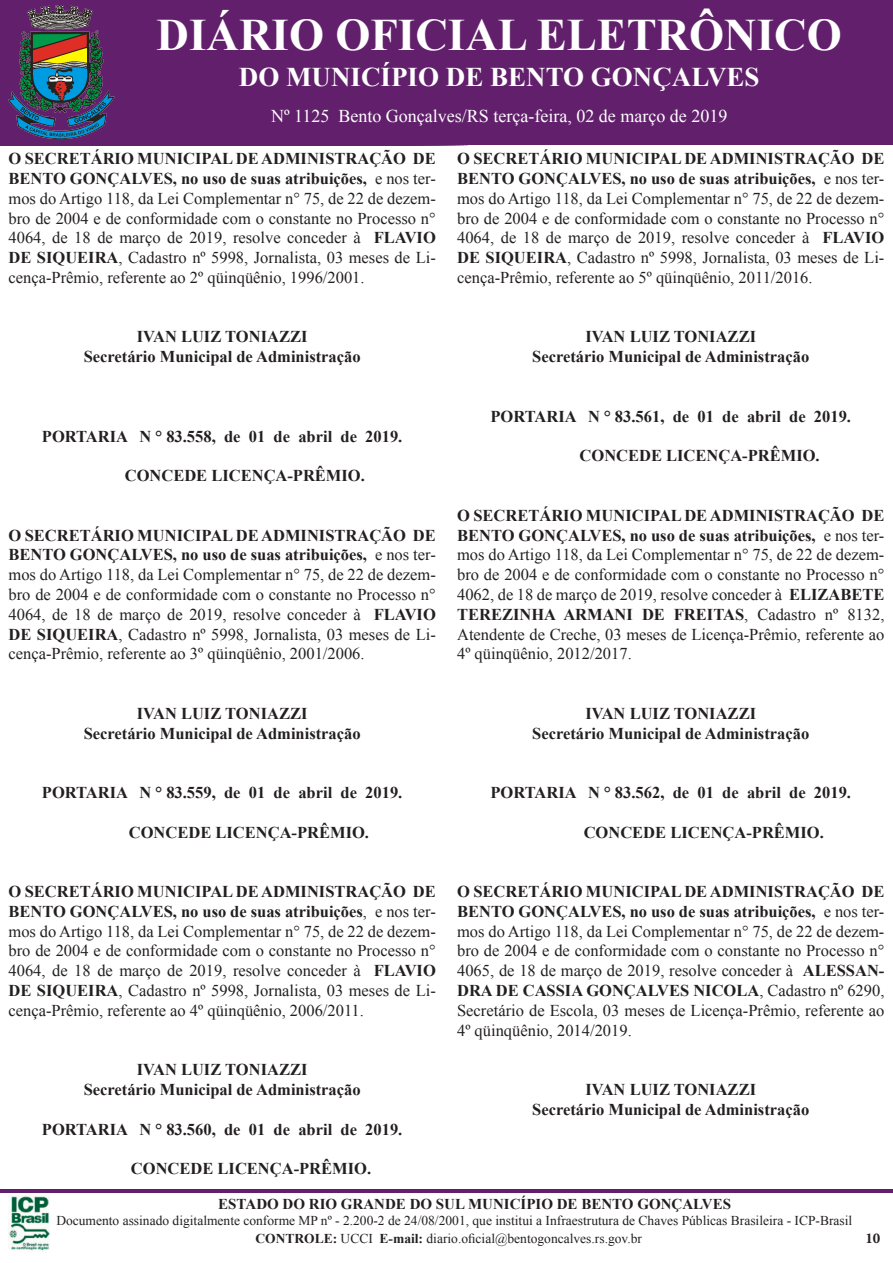
<style>
.page{position:relative;width:893px;height:1263px;background:#fff}
.page>*{position:absolute;margin:0;border:0;box-sizing:border-box;transform-origin:0 0}
.t1{font:700 45px "Times New Roman";color:#fff}
.t2{font:700 27px "Times New Roman";color:#fff}
.t3{font:18px "Times New Roman";color:#fff}
.t4{font:16.5px/19.8px "Times New Roman";color:#231f20;text-align:justify}
.t5{font:700 16.5px "Times New Roman";color:#231f20}
.t6{font:700 15px "Times New Roman";color:#231f20}
.t7{font:700 15px "Minion Pro";color:#231f20}
.t8{font:13.5px "Times New Roman";color:#231f20}
.s1{font-weight:700}
</style>
<div class="page">
<svg style="left:0;top:0;width:893px;height:146px;background:#60256c"></svg>
<hr style="left:0;top:1189px;width:893px;height:3px;background:#62206c">
<img style="left:9px;top:1195px;width:41px;height:56px">
<p class="t1" style="left:157px;top:4px;width:687px">DIÁRIO OFICIAL ELETRÔNICO</p>
<p class="t2" style="left:239px;top:58px;width:522px">DO MUNICÍPIO DE BENTO GONÇALVES</p>
<p class="t3" style="left:306px;top:104px;width:10px">3</p>
<p class="t3" style="left:501px;top:104px;width:16px">in</p>
<p class="t3" style="left:265px;top:104px;width:257px">Nº 472 Bento Gonçalves/RS Quart</p>
<p class="t3" style="left:576px;top:104px;width:19px">10</p>
<p class="t3" style="left:619px;top:104px;width:115px">Agosto de 2016</p>
<p class="t3" style="left:271px;top:104px;width:458px">Nº 1125 Bento Gonçalves/RS terça-feira, 02 de março de 2019</p>
<p class="t4" style="left:9px;top:149px;width:429px"><span class="s1">O SECRETÁRIO MUNICIPAL DE ADMINISTRAÇÃO DE BENTO GONÇALVES, no uso de suas atribuições,</span> e nos ter&shy;mos do Artigo 118, da Lei Complementar n° 75, de 22 de dezem&shy;bro de 2004 e de conformidade com o constante no Processo n° 4064, de 18 de março de 2019, resolve conceder à <span class="s1">FLAVIO DE SIQUEIRA</span>, Cadastro nº 5998, Jornalista, 03 meses de Li&shy;cença-Prêmio, referente ao 2º qüinqüênio, 1996/2001.</p>
<p class="t5" style="left:137px;top:326px;width:172px">IVAN LUIZ TONIAZZI</p>
<p class="t5" style="left:84px;top:345px;width:278px">Secretário Municipal de Administração</p>
<p class="t5" style="left:42px;top:425px;width:362px">PORTARIA N ° 83.558, de 01 de abril de 2019.</p>
<p class="t5" style="left:125px;top:464px;width:242px">CONCEDE LICENÇA-PRÊMIO.</p>
<p class="t4" style="left:9px;top:525px;width:429px"><span class="s1">O SECRETÁRIO MUNICIPAL DE ADMINISTRAÇÃO DE BENTO GONÇALVES, no uso de suas atribuições,</span> e nos ter&shy;mos do Artigo 118, da Lei Complementar n° 75, de 22 de dezem&shy;bro de 2004 e de conformidade com o constante no Processo n° 4064, de 18 de março de 2019, resolve conceder à <span class="s1">FLAVIO DE SIQUEIRA</span>, Cadastro nº 5998, Jornalista, 03 meses de Li&shy;cença-Prêmio, referente ao 3º qüinqüênio, 2001/2006.</p>
<p class="t5" style="left:137px;top:702px;width:172px">IVAN LUIZ TONIAZZI</p>
<p class="t5" style="left:84px;top:722px;width:278px">Secretário Municipal de Administração</p>
<p class="t5" style="left:42px;top:781px;width:362px">PORTARIA N ° 83.559, de 01 de abril de 2019.</p>
<p class="t5" style="left:129px;top:821px;width:242px">CONCEDE LICENÇA-PRÊMIO.</p>
<p class="t4" style="left:9px;top:881px;width:429px"><span class="s1">O SECRETÁRIO MUNICIPAL DE ADMINISTRAÇÃO DE BENTO GONÇALVES, no uso de suas atribuições</span>, e nos ter&shy;mos do Artigo 118, da Lei Complementar n° 75, de 22 de dezem&shy;bro de 2004 e de conformidade com o constante no Processo n° 4064, de 18 de março de 2019, resolve conceder à <span class="s1">FLAVIO DE SIQUEIRA</span>, Cadastro nº 5998, Jornalista, 03 meses de Li&shy;cença-Prêmio, referente ao 4º qüinqüênio, 2006/2011.</p>
<p class="t5" style="left:137px;top:1058px;width:172px">IVAN LUIZ TONIAZZI</p>
<p class="t5" style="left:84px;top:1078px;width:278px">Secretário Municipal de Administração</p>
<p class="t5" style="left:42px;top:1118px;width:362px">PORTARIA N ° 83.560, de 01 de abril de 2019.</p>
<p class="t5" style="left:131px;top:1157px;width:242px">CONCEDE LICENÇA-PRÊMIO.</p>
<p class="t4" style="left:457px;top:149px;width:429px"><span class="s1">O SECRETÁRIO MUNICIPAL DE ADMINISTRAÇÃO DE BENTO GONÇALVES, no uso de suas atribuições,</span> e nos ter&shy;mos do Artigo 118, da Lei Complementar n° 75, de 22 de dezem&shy;bro de 2004 e de conformidade com o constante no Processo n° 4064, de 18 de março de 2019, resolve conceder à <span class="s1">FLAVIO DE SIQUEIRA</span>, Cadastro nº 5998, Jornalista, 03 meses de Li&shy;cença-Prêmio, referente ao 5º qüinqüênio, 2011/2016.</p>
<p class="t5" style="left:585px;top:326px;width:172px">IVAN LUIZ TONIAZZI</p>
<p class="t5" style="left:532px;top:345px;width:278px">Secretário Municipal de Administração</p>
<p class="t5" style="left:491px;top:405px;width:362px">PORTARIA N ° 83.561, de 01 de abril de 2019.</p>
<p class="t5" style="left:580px;top:444px;width:242px">CONCEDE LICENÇA-PRÊMIO.</p>
<p class="t4" style="left:457px;top:505px;width:429px"><span class="s1">O SECRETÁRIO MUNICIPAL DE ADMINISTRAÇÃO DE BENTO GONÇALVES, no uso de suas atribuições,</span> e nos ter&shy;mos do Artigo 118, da Lei Complementar n° 75, de 22 de dezem&shy;bro de 2004 e de conformidade com o constante no Processo n° 4062, de 18 de março de 2019, resolve conceder à <span class="s1">ELIZABETE TEREZINHA ARMANI DE FREITAS</span>, Cadastro nº 8132, Atendente de Creche, 03 meses de Licença-Prêmio, referente ao 4º qüinqüênio, 2012/2017.</p>
<p class="t5" style="left:585px;top:702px;width:172px">IVAN LUIZ TONIAZZI</p>
<p class="t5" style="left:532px;top:722px;width:278px">Secretário Municipal de Administração</p>
<p class="t5" style="left:491px;top:781px;width:362px">PORTARIA N ° 83.562, de 01 de abril de 2019.</p>
<p class="t5" style="left:584px;top:821px;width:242px">CONCEDE LICENÇA-PRÊMIO.</p>
<p class="t4" style="left:457px;top:881px;width:429px"><span class="s1">O SECRETÁRIO MUNICIPAL DE ADMINISTRAÇÃO DE BENTO GONÇALVES, no uso de suas atribuições,</span> e nos ter&shy;mos do Artigo 118, da Lei Complementar n° 75, de 22 de dezem&shy;bro de 2004 e de conformidade com o constante no Processo n° 4065, de 18 de março de 2019, resolve conceder à <span class="s1">ALESSAN-DRA DE CASSIA GONÇALVES NICOLA</span>, Cadastro nº 6290, Secretário de Escola, 03 meses de Licença-Prêmio, referente ao 4º qüinqüênio, 2014/2019.</p>
<p class="t5" style="left:585px;top:1078px;width:172px">IVAN LUIZ TONIAZZI</p>
<p class="t5" style="left:532px;top:1098px;width:278px">Secretário Municipal de Administração</p>
<p class="t6" style="left:218px;top:1193px;width:514px">ESTADO DO RIO GRANDE DO SUL MUNICÍPIO DE BENTO GONÇALVES</p>
<p class="t8" style="left:56px;top:1211px;width:797px">Documento assinado digitalmente conforme MP nº - 2.200-2 de 24/08/2001, que institui a Infraestrutura de Chaves Públicas Brasileira - ICP-Brasil</p>
<p class="t8" style="left:255px;top:1229px;width:388px"><span class="s1">CONTROLE:</span> UCCI <span class="s1">E-mail:</span> diario.oficial@bentogoncalves.rs.gov.br</p>
<p class="t7" style="left:865px;top:1227px;width:16px">10</p>
</div>
